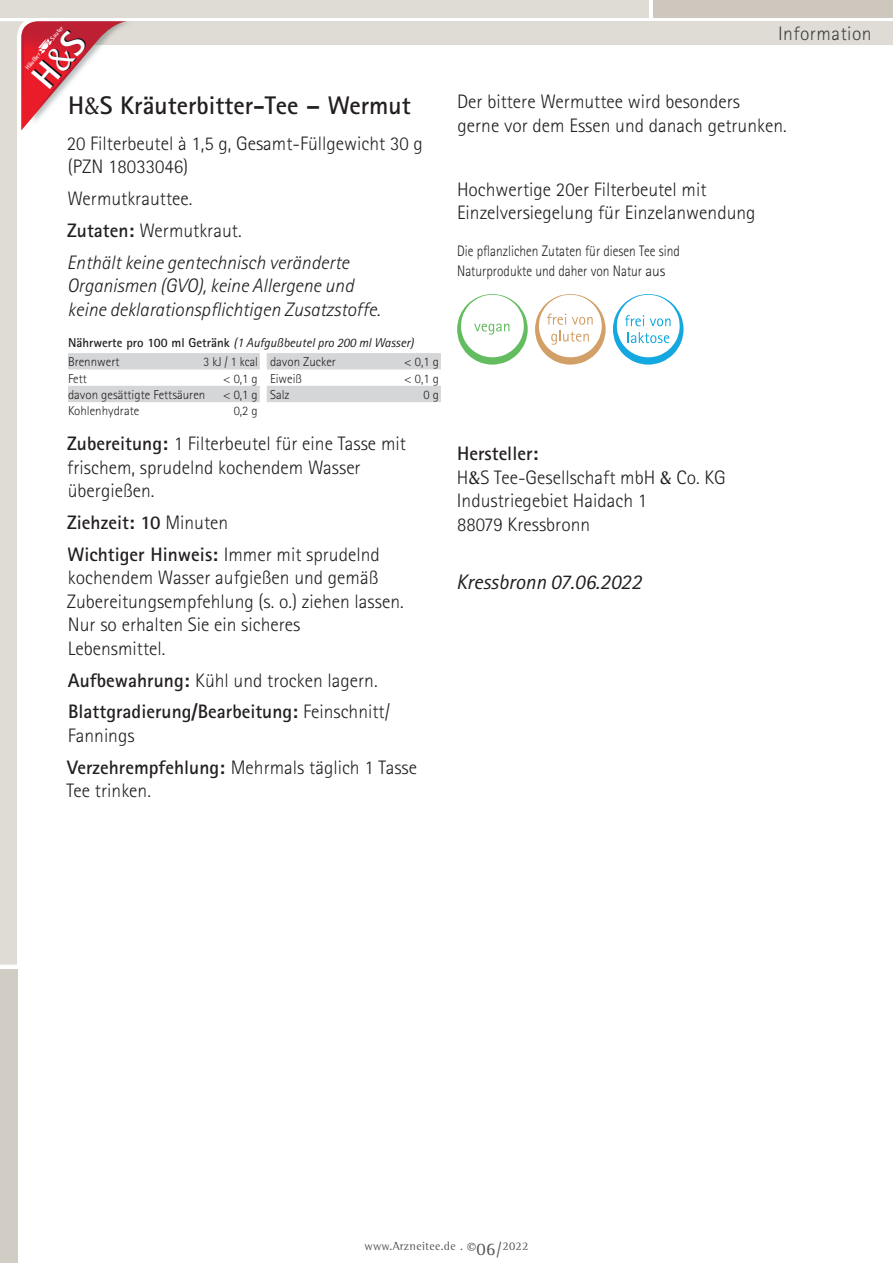
<style>
.page{position:relative;width:893px;height:1263px;background:#fff}
.page>*{position:absolute;margin:0;border:0;box-sizing:border-box;transform-origin:0 0}
.t1{font:700 25.5px "Rotis Sans Serif";color:#231f20}
.t2{font:italic 21px "Rotis Sans Serif";color:#231f20}
.t3{font:300 19.5px/23.4px "Rotis Sans Serif";color:#231f20}
.t4{font:italic 300 19.5px/32px "Rotis Sans Serif";color:#231f20}
.t5{font:700 19.5px/32px "Rotis Sans Serif";color:#231f20}
.t6{font:300 19.5px "Rotis Sans Serif";letter-spacing:.025em;color:#3e3e3f}
.t7{font:300 15.3px/20px "Rotis Sans Serif";color:#231f20;scale:.88 1}
.t8{font:300 12.9px "Rotis Sans Serif";color:#231f20}
.t9{font:italic 12.9px/19.2px "Rotis Sans Serif";color:#231f20}
.t10{font:300 12.9px "Rotis Sans Serif";color:#231f20;scale:.95 1}
.t11{font:12px "Rotis Semi Serif";letter-spacing:.025em;color:#57585a}
.t12{font:700 6.3px "Rotis Sans Serif";color:#fff}
.s1{font-family:"Baker Signet";font-weight:400}
.s2{font-style:normal}
.s3{font-weight:700;font-style:normal}
.s4{font-weight:300;font-style:normal}
.s5{font-weight:700}
.s6{font-weight:300}
.s7{font-size:18px}
</style>
<div class="page">
<div style="left:60px;top:21px;width:833px;height:24px;background:#dfdcd5"></div>
<div style="left:653px;top:0;width:240px;height:17px;background:#cdc7be"></div>
<div style="left:0;top:0;width:649px;height:17px;background:#dfdcd5"></div>
<div style="left:0;top:969px;width:17px;height:294px;background:#d2cdc4"></div>
<svg style="left:457px;top:294px;width:71px;height:71px"></svg>
<svg style="left:535px;top:294px;width:71px;height:71px"></svg>
<svg style="left:613px;top:294px;width:70px;height:71px"></svg>
<svg style="left:0;top:17px;width:441px;height:947px"></svg>
<p class="t12" style="left:24px;top:66px;width:22px;rotate:-50deg">Häußler</p>
<p class="t12" style="left:49px;top:37px;width:18px;rotate:-50deg">Sauter</p>
<h1 class="t1" style="left:68px;top:89px;width:344px">H<span class="s1">&amp;</span>S Kräuterbitter-Tee – Wermut</h1>
<p class="t3" style="left:67px;top:132px;width:357px">20 Filterbeutel à 1,5 g, Gesamt-Füllgewicht 30 g (PZN 18033046)</p>
<p class="t4" style="left:67px;top:183px;width:284px"><span class="s2">Wermutkrauttee.<br></span><span class="s3">Zutaten:</span> <span class="s2">Wermutkraut.<br></span>Enthält keine gentechnisch veränderte</p>
<p class="t4" style="left:67px;top:274px;width:315px;line-height:23.4px">Organismen (GVO), keine Allergene und keine deklarationspflichtigen Zusatzstoffe.</p>
<p class="t9" style="left:68px;top:333px;width:347px"><span class="s3">Nährwerte pro 100 ml Getränk</span> (1 Aufgußbeutel pro 200 ml Wasser)<br><span class="s4">Brennwert</span></p>
<p class="t10" style="left:204px;top:354px;width:141px">3 kJ / 1 kcal davon Zucker</p>
<p class="t8" style="left:404px;top:354px;width:36px">&lt; 0,1 g</p>
<p class="t8" style="left:68px;top:371px;width:20px">Fett</p>
<p class="t8" style="left:223px;top:371px;width:80px">&lt; 0,1 g Eiweiß</p>
<p class="t8" style="left:404px;top:371px;width:36px">&lt; 0,1 g</p>
<p class="t8" style="left:68px;top:387px;width:139px">davon gesättigte Fettsäuren</p>
<p class="t8" style="left:223px;top:387px;width:68px">&lt; 0,1 g Salz</p>
<p class="t8" style="left:423px;top:387px;width:17px">0 g</p>
<p class="t8" style="left:68px;top:403px;width:73px">Kohlenhydrate</p>
<p class="t8" style="left:234px;top:403px;width:26px">0,2 g</p>
<p class="t3" style="left:67px;top:432px;width:340px"><span class="s5">Zubereitung:</span> 1 Filterbeutel für eine Tasse mit frischem, sprudelnd kochendem Wasser übergießen.</p>
<p class="t5" style="left:67px;top:506px;width:314px">Ziehzeit: 10 <span class="s6">Minuten<br></span>Wichtiger Hinweis: <span class="s6">Immer mit sprudelnd</span></p>
<p class="t3" style="left:67px;top:566px;width:338px">kochendem Wasser aufgießen und gemäß Zubereitungsempfehlung (s. o.) ziehen lassen.<br>Nur so erhalten Sie ein sicheres<br>Lebensmittel.</p>
<p class="t5" style="left:68px;top:664px;width:324px">Aufbewahrung: <span class="s6">Kühl und trocken lagern.<br></span>Blattgradierung/Bearbeitung: <span class="s6">Feinschnitt/</span></p>
<p class="t3" style="left:67px;top:719px;width:351px;line-height:32px">Fannings<br><span class="s5">Verzehrempfehlung:</span> Mehrmals täglich 1 Tasse</p>
<p class="t3" style="left:66px;top:779px;width:86px">Tee trinken.</p>
<p class="t6" style="left:778px;top:22px;width:95px">Information</p>
<p class="t3" style="left:457px;top:90px;width:331px">Der bittere Wermuttee wird besonders gerne vor dem Essen und danach getrunken.</p>
<p class="t3" style="left:457px;top:177px;width:300px">Hochwertige 20er Filterbeutel mit<br>Einzelversiegelung für Einzelanwendung</p>
<p class="t7" style="left:457px;top:241px;width:255px">Die pflanzlichen Zutaten für diesen Tee sind<br>Naturprodukte und daher von Natur aus</p>
<p class="t3" style="left:457px;top:442px;width:270px"><span class="s5">Hersteller:<br></span>H<span class="s1">&amp;</span>S Tee-Gesellschaft mbH <span class="s1">&amp;</span> Co. KG<br>Industriegebiet Haidach 1<br>88079 Kressbronn</p>
<p class="t2" style="left:456px;top:570px;width:187px">Kressbronn 07.06.2022</p>
<p class="t11" style="left:365px;top:1239px;width:165px">www.Arzneitee.de . <span class="s7">©06/</span>2022</p>
</div>
